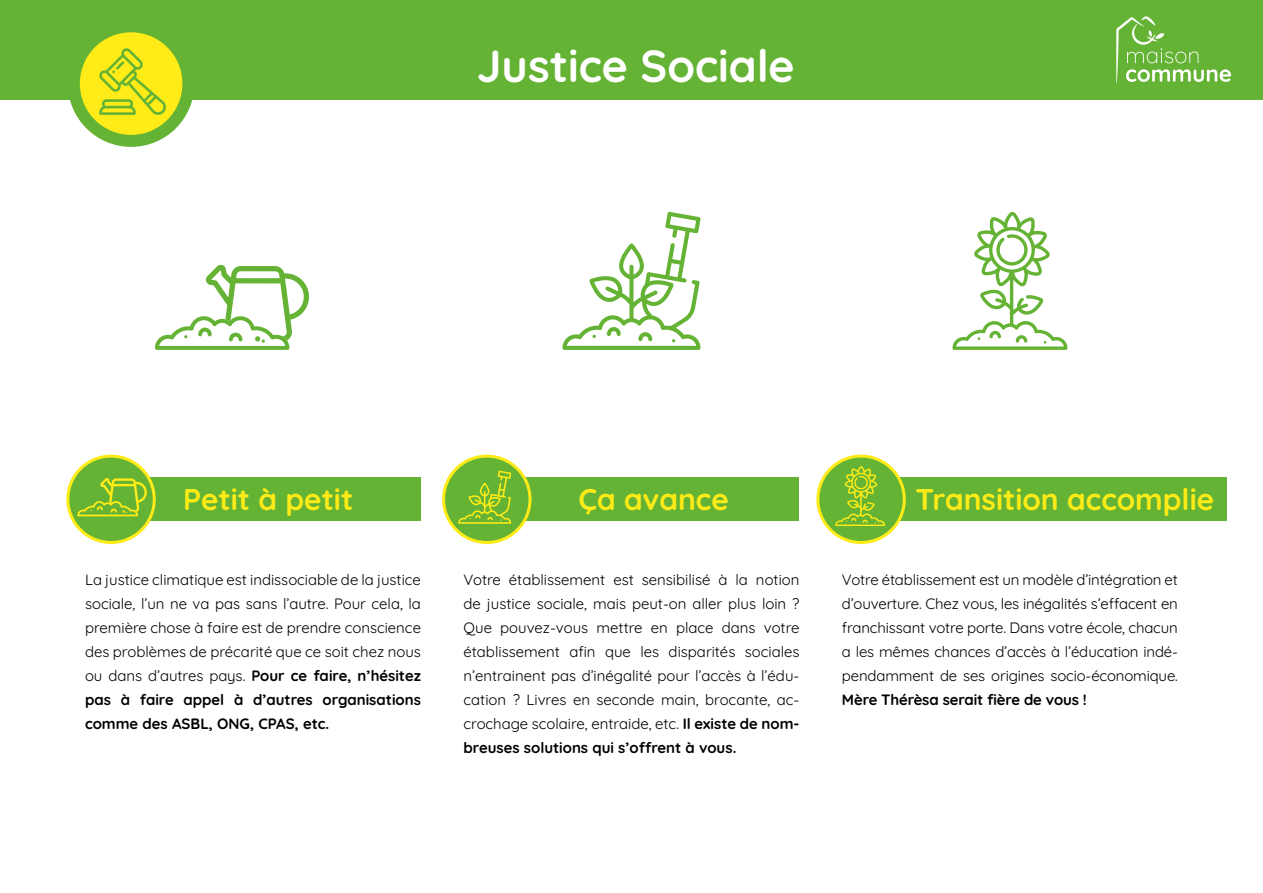
<style>
.page{position:relative;width:1263px;height:893px;background:#fff}
.page>*{position:absolute;margin:0;border:0;box-sizing:border-box;transform-origin:0 0}
.t1{font:700 45px "Quicksand";color:#fff}
.t2{font:700 30px "Quicksand";color:#feeb17}
.t3{font:15px/24px "Quicksand";color:#000;text-align:justify}
.t4{font:700 15px "Quicksand";letter-spacing:-.01em;color:#000}
.s1{font-weight:700}
</style>
<div class="page">
<div style="left:0;top:0;width:1263px;height:100px;background:#65b334"></div>
<svg style="left:1116px;top:16px;width:115px;height:67px"></svg>
<svg style="left:74px;top:26px;width:114px;height:115px;background:#dcde1d"></svg>
<div style="left:68px;top:20px;width:126px;height:127px;border:12px solid #65b334;border-radius:50%"></div>
<svg style="left:99px;top:48px;width:67px;height:67px;background:#d9dd1d"></svg>
<div style="left:85px;top:477px;width:335px;height:44px;background:#65b334"></div>
<div style="left:463px;top:477px;width:336px;height:44px;background:#65b334"></div>
<div style="left:843px;top:477px;width:384px;height:44px;background:#65b334"></div>
<div style="left:68px;top:456px;width:86px;height:86px;background:#65b334;border-radius:50%"></div>
<div style="left:66px;top:455px;width:90px;height:89px;border:3px solid #feeb17;border-radius:50%"></div>
<div style="left:444px;top:456px;width:86px;height:86px;background:#65b334;border-radius:50%"></div>
<div style="left:442px;top:455px;width:89px;height:89px;border:3px solid #feeb17;border-radius:50%"></div>
<div style="left:818px;top:456px;width:86px;height:86px;background:#65b334;border-radius:50%"></div>
<div style="left:816px;top:455px;width:90px;height:89px;border:3px solid #feeb17;border-radius:50%"></div>
<svg style="left:77px;top:478px;width:70px;height:38px"></svg>
<svg style="left:458px;top:471px;width:53px;height:53px"></svg>
<svg style="left:835px;top:466px;width:50px;height:60px"></svg>
<svg style="left:155px;top:264px;width:154px;height:86px"></svg>
<svg style="left:562px;top:212px;width:139px;height:138px"></svg>
<svg style="left:952px;top:212px;width:115px;height:138px"></svg>
<h1 class="t1" style="left:477px;top:31px;width:319px">Justice Sociale</h1>
<h2 class="t2" style="left:183px;top:476px;width:172px">Petit à petit</h2>
<h2 class="t2" style="left:578px;top:476px;width:152px">Ça avance</h2>
<h2 class="t2" style="left:915px;top:476px;width:300px">Transition accomplie</h2>
<p class="t3" style="left:85px;top:566px;width:337px">La justice climatique est indissociable de la justice sociale, l’un ne va pas sans l’autre. Pour cela, la première chose à faire est de prendre conscience des problèmes de précarité que ce soit chez nous ou dans d’autres pays. <span class="s1">Pour ce faire, n’hésitez pas à faire appel à d’autres organisations comme des ASBL, ONG, CPAS, etc.</span></p>
<p class="t3" style="left:463px;top:566px;width:337px">Votre établissement est sensibilisé à la notion de justice sociale, mais peut-on aller plus loin ?<br>Que pouvez-vous mettre en place dans votre établissement afin que les disparités sociales n’entrainent pas d’inégalité pour l’accès à l’édu&shy;cation ? Livres en seconde main, brocante, ac&shy;crochage scolaire, entraide, etc. <span class="s1">Il existe de nom&shy;breuses solutions qui s’offrent à vous.</span></p>
<p class="t3" style="left:842px;top:566px;width:337px">Votre établissement est un modèle d’intégration et d’ouverture. Chez vous, les inégalités s’effacent en franchissant votre porte. Dans votre école, chacun a les mêmes chances d’accès à l’éducation indé&shy;pendamment de ses origines socio-économique.</p>
<p class="t4" style="left:842px;top:688px;width:246px">Mère Thérèsa serait fière de vous !</p>
</div>
